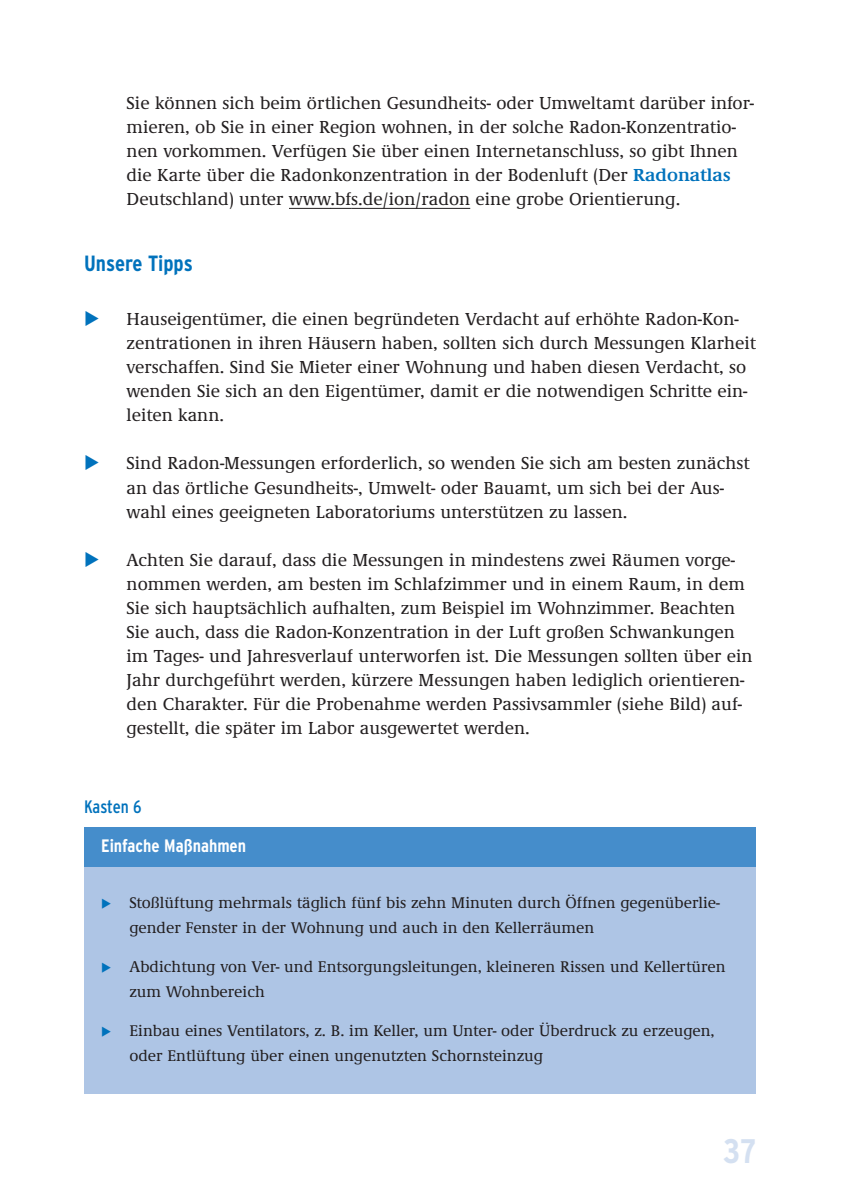
<style>
.page{position:relative;width:842px;height:1191px;background:#fff}
.page>*{position:absolute;margin:0;border:0;box-sizing:border-box;transform-origin:0 0}
.t1{font:700 condensed 34px "Interstate";color:#d4e0f1}
.t2{font:700 condensed 22px "Interstate";color:#0072bc}
.t3{font:500 18px/24px "Demos EF";color:#231f20}
.t4{font:700 condensed 18px "Interstate";color:#fff}
.t5{font:condensed 18px "Interstate";letter-spacing:-.005em;color:#0072bc}
.t6{font:500 16px/25px "Demos EF";color:#231f20}
.s1{font-weight:600;color:#0072bc}
</style>
<div class="page">
<hr style="left:289px;top:208px;width:42px;height:1px;background:#231f20">
<svg style="left:330px;top:208px;width:21px;height:1px"></svg>
<hr style="left:351px;top:208px;width:78px;height:1px;background:#231f20">
<hr style="left:429px;top:208px;width:41px;height:1px;background:#231f20">
<div style="left:84px;top:827px;width:672px;height:40px;background:#458dcb"></div>
<div style="left:84px;top:867px;width:672px;height:226px;background:#aec5e5"></div>
<p class="t3" style="left:127px;top:93px;width:629px">Sie können sich beim örtlichen Gesundheits- oder Umweltamt darüber infor&shy;mieren, ob Sie in einer Region wohnen, in der solche Radon-Konzentratio&shy;nen vorkommen. Verfügen Sie über einen Internetanschluss, so gibt Ihnen die Karte über die Radonkonzentration in der Bodenluft (Der <span class="s1">Radonatlas </span>Deutschland) unter www.bfs.de/ion/radon eine grobe Orientierung.</p>
<p class="t2" style="left:84px;top:255px;width:110px">Unsere Tipps</p>
<p class="t3" style="left:127px;top:309px;width:631px">Hauseigentümer, die einen begründeten Verdacht auf erhöhte Radon-Kon&shy;zentrationen in ihren Häusern haben, sollten sich durch Messungen Klarheit verschaffen. Sind Sie Mieter einer Wohnung und haben diesen Verdacht, so wenden Sie sich an den Eigentümer, damit er die notwendigen Schritte ein&shy;leiten kann.</p>
<p class="t3" style="left:127px;top:453px;width:624px">Sind Radon-Messungen erforderlich, so wenden Sie sich am besten zunächst an das örtliche Gesundheits-, Umwelt- oder Bauamt, um sich bei der Aus&shy;wahl eines geeigneten Laboratoriums unterstützen zu lassen.</p>
<p class="t3" style="left:127px;top:549px;width:627px">Achten Sie darauf, dass die Messungen in mindestens zwei Räumen vorge&shy;nommen werden, am besten im Schlafzimmer und in einem Raum, in dem Sie sich hauptsächlich aufhalten, zum Beispiel im Wohnzimmer. Beachten Sie auch, dass die Radon-Konzentration in der Luft großen Schwankungen im Tages- und Jahresverlauf unterworfen ist. Die Messungen sollten über ein Jahr durchgeführt werden, kürzere Messungen haben lediglich orientieren&shy;den Charakter. Für die Probenahme werden Passivsammler (siehe Bild) auf&shy;gestellt, die später im Labor ausgewertet werden.</p>
<p class="t5" style="left:84px;top:799px;width:59px">Kasten 6</p>
<p class="t4" style="left:101px;top:839px;width:147px">Einfache Maßnahmen</p>
<p class="t6" style="left:129px;top:891px;width:592px">Stoßlüftung mehrmals täglich fünf bis zehn Minuten durch Öffnen gegenüberlie&shy;gender Fenster in der Wohnung und auch in den Kellerräumen</p>
<p class="t6" style="left:129px;top:955px;width:598px">Abdichtung von Ver- und Entsorgungsleitungen, kleineren Rissen und Kellertüren zum Wohnbereich</p>
<p class="t6" style="left:129px;top:1019px;width:587px">Einbau eines Ventilators, z. B. im Keller, um Unter- oder Überdruck zu erzeugen, oder Entlüftung über einen ungenutzten Schornsteinzug</p>
<h1 class="t1" style="left:723px;top:1137px;width:34px">37</h1>
</div>
